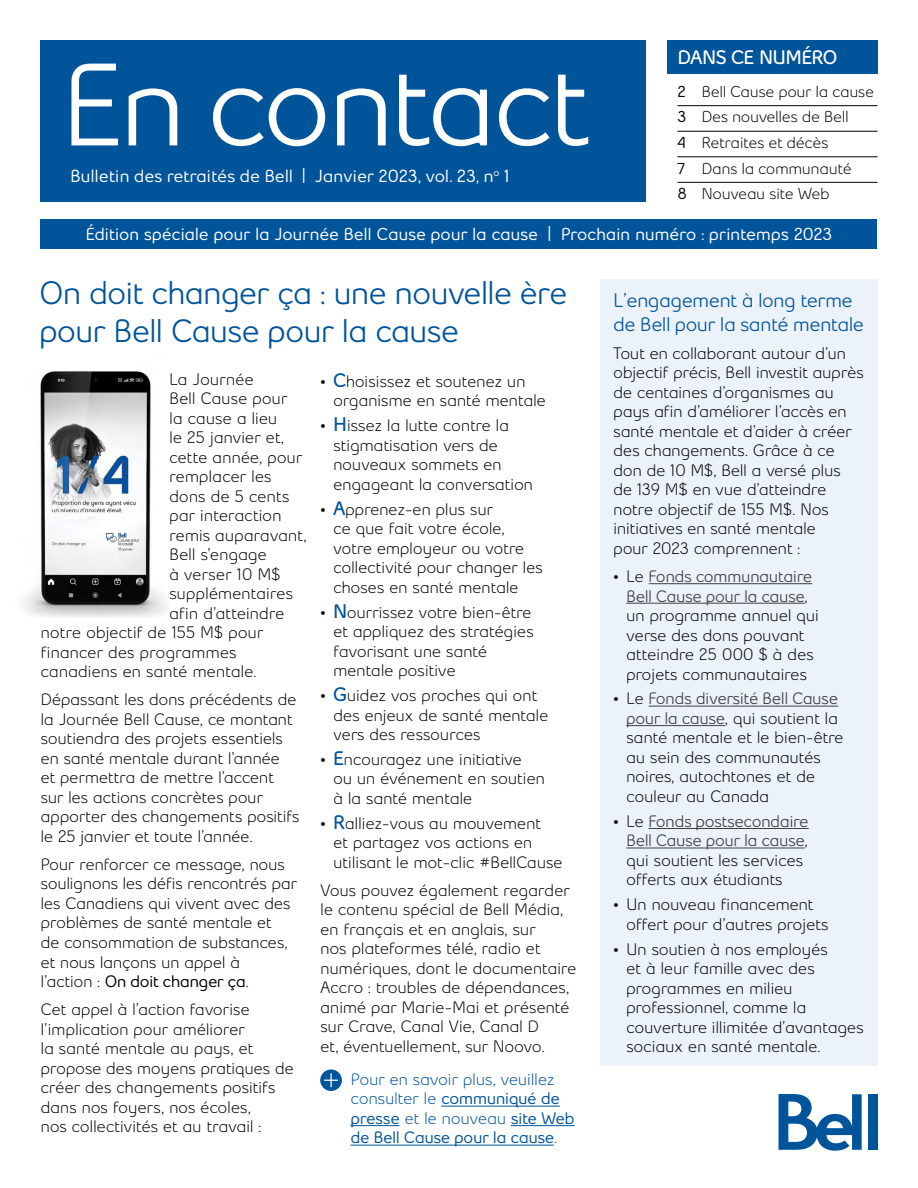
<style>
.page{position:relative;width:918px;height:1188px;background:#fff}
.page>*{position:absolute;margin:0;border:0;box-sizing:border-box;transform-origin:0 0}
.t1{font:600 116.1px "Bell Slim";letter-spacing:-.045em;color:#fff}
.t2{font:600 32.25px/38.7px "Bell Slim";letter-spacing:-.035em;color:#00549a}
.t3{font:600 19.5px/23.4px "Bell Slim";letter-spacing:-.03em;color:#00549a}
.t4{font:800 19.5px "Bell Slim";letter-spacing:-.035em;color:#fff}
.t5{font:700 17.4px "Bell Slim";letter-spacing:-.01em;color:#fff}
.t6{font:700 17.25px "Bell Slim";letter-spacing:-.015em;color:#fff}
.t7{font:500 16.5px/19.5px "Bell Slim";letter-spacing:-.025em;color:#000}
.t8{font:500 16.5px/19.5px "Bell Slim";letter-spacing:-.025em;color:#00549a}
.t9{font:500 15.75px/25.5px "Bell Slim";letter-spacing:-.025em;color:#000}
.s1{font-weight:700}
.s2{font-weight:800;font-size:19.5px;color:#00549a}
.s3{font-weight:600;color:#414042}
</style>
<div class="page">
<img style="left:23px;top:371px;width:145px;height:247px">
<div style="left:40px;top:219px;width:838px;height:29px;background:#00549a"></div>
<div style="left:40px;top:40px;width:606px;height:162px;background:#00549a"></div>
<hr style="left:677px;top:105px;width:201px;height:1px;background:#000">
<hr style="left:677px;top:131px;width:201px;height:1px;background:#000">
<hr style="left:677px;top:157px;width:201px;height:1px;background:#000">
<hr style="left:677px;top:182px;width:201px;height:1px;background:#000">
<div style="left:667px;top:41px;width:211px;height:33px;background:#00549a"></div>
<svg style="left:779px;top:1094px;width:83px;height:57px"></svg>
<div style="left:868px;top:1094px;width:10px;height:56px;background:#00549a"></div>
<hr style="left:441px;top:1106px;width:119px;height:1px;background:#00549a">
<hr style="left:350px;top:1125px;width:49px;height:1px;background:#00549a">
<hr style="left:511px;top:1125px;width:64px;height:1px;background:#00549a">
<hr style="left:350px;top:1145px;width:204px;height:1px;background:#00549a">
<div style="left:321px;top:1070px;width:20px;height:20px;background:#00549a;border-radius:50%"></div>
<div style="left:320px;top:1069px;width:22px;height:22px;border:1px solid #00549a;border-radius:50%"></div>
<svg style="left:324px;top:1073px;width:14px;height:14px"></svg>
<div style="left:600px;top:279px;width:278px;height:787px;background:#ecf2fa"></div>
<hr style="left:649px;top:583px;width:163px;height:1px;background:#414042">
<hr style="left:626px;top:603px;width:179px;height:1px;background:#414042">
<hr style="left:649px;top:706px;width:189px;height:1px;background:#414042">
<hr style="left:626px;top:725px;width:99px;height:1px;background:#414042">
<hr style="left:649px;top:828px;width:160px;height:1px;background:#414042">
<hr style="left:626px;top:848px;width:179px;height:1px;background:#414042">
<h1 class="t1" style="left:60px;top:35px;width:532px">En contact</h1>
<p class="t5" style="left:70px;top:165px;width:441px">Bulletin des retraités de Bell | Janvier 2023, vol. 23, n<sup>o</sup> 1</p>
<p class="t4" style="left:678px;top:45px;width:161px">DANS CE NUMÉRO</p>
<p class="t9" style="left:677px;top:79px;width:198px"><span class="s1">2</span> Bell Cause pour la cause<br><span class="s1">3</span> Des nouvelles de Bell<br><span class="s1">4</span> Retraites et décès<br><span class="s1">7</span> Dans la communauté<br><span class="s1">8</span> Nouveau site Web</p>
<p class="t6" style="left:85px;top:224px;width:749px">Édition spéciale pour la Journée Bell Cause pour la cause | Prochain numéro : printemps 2023</p>
<h2 class="t2" style="left:39px;top:273px;width:530px">On doit changer ça : une nouvelle ère pour Bell Cause pour la cause</h2>
<p class="t7" style="left:169px;top:369px;width:86px">La Journée</p>
<p class="t7" style="left:169px;top:389px;width:120px">Bell Cause pour</p>
<p class="t7" style="left:169px;top:408px;width:110px">la cause a lieu</p>
<p class="t7" style="left:169px;top:428px;width:117px">le 25 janvier et,</p>
<p class="t7" style="left:169px;top:447px;width:135px">cette année, pour</p>
<p class="t7" style="left:169px;top:467px;width:104px">remplacer les</p>
<p class="t7" style="left:169px;top:486px;width:122px">dons de 5 cents</p>
<p class="t7" style="left:169px;top:506px;width:114px">par interaction</p>
<p class="t7" style="left:169px;top:525px;width:139px">remis auparavant,</p>
<p class="t7" style="left:169px;top:545px;width:100px">Bell s’engage</p>
<p class="t7" style="left:169px;top:564px;width:113px">à verser 10 M$</p>
<p class="t7" style="left:169px;top:584px;width:126px">supplémentaires</p>
<p class="t7" style="left:169px;top:603px;width:117px">afin d’atteindre</p>
<p class="t7" style="left:40px;top:623px;width:225px">notre objectif de 155 M$ pour</p>
<p class="t7" style="left:40px;top:642px;width:198px">financer des programmes</p>
<p class="t7" style="left:40px;top:662px;width:218px">canadiens en santé mentale.</p>
<p class="t7" style="left:40px;top:690px;width:261px">Dépassant les dons précédents de la Journée Bell Cause, ce montant soutiendra des projets essentiels en santé mentale durant l’année<br>et permettra de mettre l’accent sur les actions concrètes pour apporter des changements positifs le 25 janvier et toute l’année.</p>
<p class="t7" style="left:40px;top:854px;width:258px">Pour renforcer ce message, nous soulignons les défis rencontrés par les Canadiens qui vivent avec des problèmes de santé mentale et<br>de consommation de substances, et nous lançons un appel à<br>l’action : <span class="s1">On doit changer ça</span>.</p>
<p class="t7" style="left:40px;top:1000px;width:255px">Cet appel à l’action favorise l’implication pour améliorer<br>la santé mentale au pays, et propose des moyens pratiques de créer des changements positifs dans nos foyers, nos écoles,<br>nos collectivités et au travail :</p>
<p class="t7" style="left:333px;top:371px;width:214px;text-indent:-13px">• <span class="s2">C</span>hoisissez et soutenez un organisme en santé mentale</p>
<p class="t7" style="left:333px;top:416px;width:202px;text-indent:-13px">• <span class="s2">H</span>issez la lutte contre la stigmatisation vers de nouveaux sommets en engageant la conversation</p>
<p class="t7" style="left:333px;top:499px;width:211px;text-indent:-13px">• <span class="s2">A</span>pprenez-en plus sur<br>ce que fait votre école, votre employeur ou votre collectivité pour changer les choses en santé mentale</p>
<p class="t7" style="left:333px;top:602px;width:202px;text-indent:-13px">• <span class="s2">N</span>ourrissez votre bien‑être et appliquez des stratégies favorisant une santé mentale positive</p>
<p class="t7" style="left:333px;top:685px;width:217px;text-indent:-13px">• <span class="s2">G</span>uidez vos proches qui ont des enjeux de santé mentale vers des ressources</p>
<p class="t7" style="left:333px;top:749px;width:213px;text-indent:-13px">• <span class="s2">E</span>ncouragez une initiative ou un événement en soutien à la santé mentale</p>
<p class="t7" style="left:333px;top:813px;width:231px;text-indent:-13px">• <span class="s2">R</span>alliez-vous au mouvement<br>et partagez vos actions en utilisant le mot-clic #BellCause</p>
<p class="t7" style="left:320px;top:880px;width:258px">Vous pouvez également regarder le contenu spécial de Bell Média, en français et en anglais, sur<br>nos plateformes télé, radio et numériques, dont le documentaire<br>Accro : troubles de dépendances, animé par Marie-Mai et présenté sur Crave, Canal Vie, Canal D<br>et, éventuellement, sur Noovo.</p>
<p class="t8" style="left:350px;top:1069px;width:226px">Pour en savoir plus, veuillez consulter le <span class="s1">communiqué de presse</span> et le nouveau <span class="s1">site Web de Bell Cause pour la cause</span>.</p>
<p class="t3" style="left:613px;top:289px;width:252px">L’engagement à long terme de Bell pour la santé mentale</p>
<p class="t7" style="left:613px;top:343px;width:252px">Tout en collaborant autour d’un objectif précis, Bell investit auprès de centaines d’organismes au pays afin d’améliorer l’accès en santé mentale et d’aider à créer des changements. Grâce à ce don de 10 M$, Bell a versé plus de 139 M$ en vue d’atteindre notre objectif de 155 M$. Nos initiatives en santé mentale<br>pour 2023 comprennent :</p>
<p class="t7" style="left:626px;top:567px;width:195px;text-indent:-13px">• Le <span class="s3">Fonds communautaire<br>Bell Cause pour la cause</span>, un programme annuel qui verse des dons pouvant atteindre 25 000 $ à des projets communautaires</p>
<p class="t7" style="left:626px;top:689px;width:219px;text-indent:-13px">• Le <span class="s3">Fonds diversité Bell Cause pour la cause</span>, qui soutient la santé mentale et le bien-être au sein des communautés noires, autochtones et de couleur au Canada</p>
<p class="t7" style="left:626px;top:811px;width:184px;text-indent:-13px">• Le <span class="s3">Fonds postsecondaire<br>Bell Cause pour la cause</span>, qui soutient les services offerts aux étudiants</p>
<p class="t7" style="left:626px;top:895px;width:204px;text-indent:-13px">• Un nouveau financement offert pour d’autres projets</p>
<p class="t7" style="left:626px;top:939px;width:239px;text-indent:-13px">• Un soutien à nos employés<br>et à leur famille avec des programmes en milieu professionnel, comme la couverture illimitée d’avantages sociaux en santé mentale.</p>
</div>
